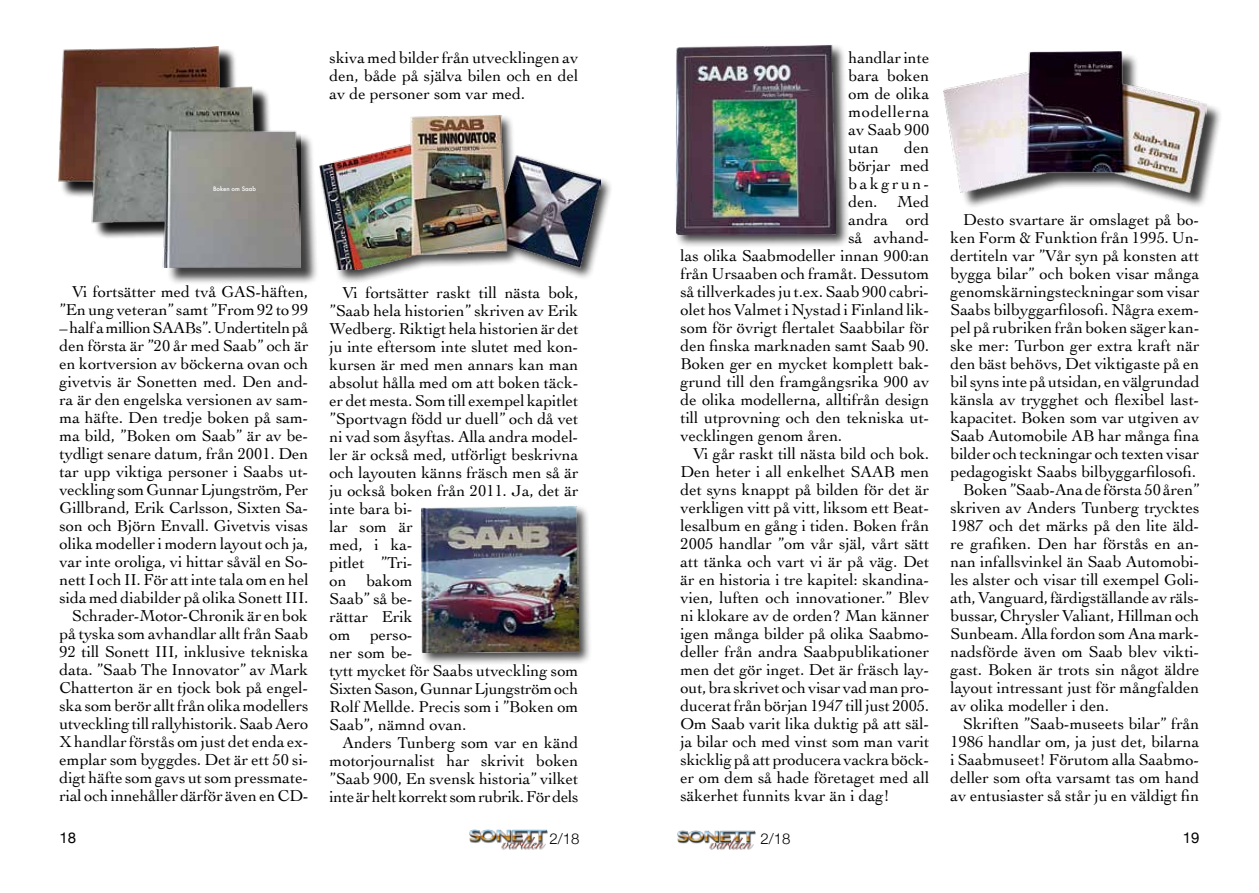
<style>
.page{position:relative;width:1259px;height:893px;background:#fff}
.page>*{position:absolute;margin:0;border:0;box-sizing:border-box;transform-origin:0 0}
.t1{font:16.5px/18px "Cochin";color:#000;text-align:justify}
.t2{font:16.5px "Cochin";letter-spacing:.15em;color:#000}
.t3{font:300 15px "Helvetica Neue";color:#000}
.t4{font:15px "Helvetica Neue";color:#000}
.t5{font:500 6px "Futura";color:#fff}
</style>
<div class="page">
<img style="left:469px;top:830px;width:78px;height:20px">
<img style="left:677px;top:830px;width:78px;height:20px">
<div style="left:61px;top:49px;width:258px;height:236px;background:#000;opacity:.75"></div>
<img style="left:58px;top:46px;width:242px;height:221px">
<div style="left:318px;top:114px;width:296px;height:170px;background:#000;opacity:.75"></div>
<img style="left:320px;top:116px;width:280px;height:154px">
<div style="left:419px;top:504px;width:173px;height:163px;background:#000;opacity:.75"></div>
<img style="left:421px;top:506px;width:157px;height:146px">
<div style="left:674px;top:43px;width:175px;height:205px;background:#000;opacity:.75"></div>
<img style="left:676px;top:46px;width:160px;height:188px">
<div style="left:945px;top:52px;width:278px;height:157px;background:#000;opacity:.75"></div>
<img style="left:944px;top:51px;width:262px;height:142px">
<p class="t5" style="left:213px;top:184px;width:45px">Boken om Saab</p>
<p class="t1" style="left:330px;top:48px;width:250px">skiva med bilder från utvecklingen av den, både på själva bilen och en del av de personer som var med.</p>
<p class="t1" style="left:60px;top:282px;width:250px;text-align:right">Vi fortsätter med två GAS-häften, ”En ung veteran” samt ”From 92 to 99</p>
<p class="t1" style="left:60px;top:318px;width:250px;text-align:right">– half a million SAABs”. Undertiteln på den första är ”20 år med Saab” och är en kortversion av böckerna ovan och givetvis är Sonetten med. Den and&shy;ra är den engelska versionen av sam&shy;ma häfte. Den tredje boken på sam&shy;ma bild, ”Boken om Saab” är av be&shy;tydligt senare datum, från 2001. Den tar upp viktiga personer i Saabs ut&shy;veckling som Gunnar Ljungström, Per Gillbrand, Erik Carlsson, Sixten Sa&shy;son och Björn Envall. Givetvis visas olika modeller i modern layout och ja, var inte oroliga, vi hittar såväl en So&shy;nett I och II. För att inte tala om en hel sida med diabilder på olika Sonett III.<br>Schrader-Motor-Chronik är en bok på tyska som avhandlar allt från Saab 92 till Sonett III, inklusive tekniska data. ”Saab The Innovator” av Mark Chatterton är en tjock bok på engel&shy;ska som berör allt från olika modellers utveckling till rallyhistorik. Saab Aero X handlar förstås om just det enda ex&shy;emplar som byggdes. Det är ett 50 si&shy;digt häfte som gavs ut som pressmate&shy;rial och innehåller därför även en CD-</p>
<p class="t1" style="left:330px;top:283px;width:250px;text-align:left;text-indent:13px">Vi fortsätter raskt till nästa bok, ”Saab hela historien” skriven av Erik<br>Wedberg. Riktigt hela historien är det ju inte eftersom inte slutet med kon&shy;kursen är med men annars kan man absolut hålla med om att boken täck&shy;er det mesta. Som till exempel kapitlet ”Sportvagn född ur duell” och då vet ni vad som åsyftas. Alla andra model&shy;ler är också med, utförligt beskrivna och layouten känns fräsch men så är ju också boken från 2011. Ja, det är inte bara bi-<br>lar som är<br>med, i ka-<br>pitlet ”Tri-<br>on bakom<br>Saab” så be-<br>rättar Erik<br>om perso-<br>ner som be-<br>tytt mycket för Saabs utveckling som<br>Sixten Sason, Gunnar Ljungström och<br>Rolf Mellde. Precis som i ”Boken om<br>Saab”, nämnd ovan.</p>
<p class="t1" style="left:330px;top:733px;width:250px;text-indent:13px">Anders Tunberg som var en känd motorjournalist har skrivit boken ”Saab 900, En svensk historia” vilket inte är helt korrekt som rubrik. För dels</p>
<p class="t1" style="left:848px;top:48px;width:82px">handlar inte bara boken om de olika modellerna av Saab 900 utan</p>
<p class="t1" style="left:904px;top:138px;width:27px">den</p>
<p class="t1" style="left:848px;top:156px;width:82px">börjar med</p>
<p class="t2" style="left:848px;top:173px;width:82px">bakgrun-</p>
<p class="t1" style="left:848px;top:192px;width:82px">den. Med</p>
<p class="t1" style="left:848px;top:210px;width:82px">andra ord</p>
<p class="t1" style="left:848px;top:228px;width:82px">så avhand-</p>
<p class="t1" style="left:680px;top:246px;width:250px">las olika Saabmodeller innan 900:an</p>
<p class="t1" style="left:680px;top:264px;width:250px">från Ursaaben och framåt. Dessutom</p>
<p class="t1" style="left:680px;top:282px;width:250px">så tillverkades ju t.ex. Saab 900 cabri-</p>
<p class="t1" style="left:680px;top:300px;width:250px">olet hos Valmet i Nystad i Finland lik-</p>
<p class="t1" style="left:680px;top:318px;width:250px">som för övrigt flertalet Saabbilar för</p>
<p class="t1" style="left:680px;top:336px;width:250px">den finska marknaden samt Saab 90.</p>
<p class="t1" style="left:680px;top:354px;width:250px">Boken ger en mycket komplett bak-</p>
<p class="t1" style="left:680px;top:372px;width:250px">grund till den framgångsrika 900 av</p>
<p class="t1" style="left:680px;top:390px;width:250px">de olika modellerna, alltifrån design</p>
<p class="t1" style="left:680px;top:408px;width:250px">till utprovning och den tekniska ut-</p>
<p class="t1" style="left:680px;top:426px;width:163px">vecklingen genom åren.</p>
<p class="t1" style="left:693px;top:444px;width:238px">Vi går raskt till nästa bild och bok.</p>
<p class="t1" style="left:680px;top:462px;width:250px">Den heter i all enkelhet SAAB men</p>
<p class="t1" style="left:680px;top:480px;width:250px">det syns knappt på bilden för det är</p>
<p class="t1" style="left:680px;top:498px;width:250px">verkligen vitt på vitt, liksom ett Beat-</p>
<p class="t1" style="left:680px;top:516px;width:250px">lesalbum en gång i tiden. Boken från</p>
<p class="t1" style="left:680px;top:534px;width:250px">2005 handlar ”om vår själ, vårt sätt</p>
<p class="t1" style="left:680px;top:552px;width:250px">att tänka och vart vi är på väg. Det</p>
<p class="t1" style="left:680px;top:570px;width:250px">är en historia i tre kapitel: skandina-</p>
<p class="t1" style="left:680px;top:588px;width:250px">vien, luften och innovationer.” Blev</p>
<p class="t1" style="left:680px;top:606px;width:250px">ni klokare av de orden? Man känner</p>
<p class="t1" style="left:680px;top:624px;width:250px">igen många bilder på olika Saabmo-</p>
<p class="t1" style="left:680px;top:642px;width:250px">deller från andra Saabpublikationer</p>
<p class="t1" style="left:680px;top:660px;width:250px">men det gör inget. Det är fräsch lay-</p>
<p class="t1" style="left:680px;top:678px;width:250px">out, bra skrivet och visar vad man pro-</p>
<p class="t1" style="left:680px;top:696px;width:250px">ducerat från början 1947 till just 2005.</p>
<p class="t1" style="left:680px;top:714px;width:250px">Om Saab varit lika duktig på att säl-</p>
<p class="t1" style="left:680px;top:732px;width:250px">ja bilar och med vinst som man varit</p>
<p class="t1" style="left:680px;top:750px;width:250px">skicklig på att producera vackra böck-</p>
<p class="t1" style="left:680px;top:768px;width:250px">er om dem så hade företaget med all</p>
<p class="t1" style="left:680px;top:786px;width:211px">säkerhet funnits kvar än i dag!</p>
<p class="t1" style="left:963px;top:210px;width:237px">Desto svartare är omslaget på bo-</p>
<p class="t1" style="left:950px;top:228px;width:250px">ken Form &amp; Funktion från 1995. Un-</p>
<p class="t1" style="left:950px;top:246px;width:250px">dertiteln var ”Vår syn på konsten att</p>
<p class="t1" style="left:950px;top:264px;width:250px">bygga bilar” och boken visar många</p>
<p class="t1" style="left:950px;top:282px;width:250px">genomskärningsteckningar som visar</p>
<p class="t1" style="left:950px;top:300px;width:250px">Saabs bilbyggarfilosofi. Några exem-</p>
<p class="t1" style="left:950px;top:318px;width:250px">pel på rubriken från boken säger kan-</p>
<p class="t1" style="left:950px;top:336px;width:250px">ske mer: Turbon ger extra kraft när</p>
<p class="t1" style="left:950px;top:354px;width:250px">den bäst behövs, Det viktigaste på en</p>
<p class="t1" style="left:950px;top:372px;width:250px">bil syns inte på utsidan, en välgrundad</p>
<p class="t1" style="left:950px;top:390px;width:250px">känsla av trygghet och flexibel last-</p>
<p class="t1" style="left:950px;top:408px;width:250px">kapacitet. Boken som var utgiven av</p>
<p class="t1" style="left:950px;top:426px;width:250px">Saab Automobile AB har många fina</p>
<p class="t1" style="left:950px;top:444px;width:250px">bilder och teckningar och texten visar</p>
<p class="t1" style="left:950px;top:462px;width:247px">pedagogiskt Saabs bilbyggarfilosofi.</p>
<p class="t1" style="left:963px;top:480px;width:238px">Boken ”Saab-Ana de första 50 åren”</p>
<p class="t1" style="left:950px;top:498px;width:250px">skriven av Anders Tunberg trycktes</p>
<p class="t1" style="left:950px;top:516px;width:250px">1987 och det märks på den lite äld-</p>
<p class="t1" style="left:950px;top:534px;width:250px">re grafiken. Den har förstås en an-</p>
<p class="t1" style="left:950px;top:552px;width:250px">nan infallsvinkel än Saab Automobi-</p>
<p class="t1" style="left:950px;top:570px;width:250px">les alster och visar till exempel Goli-</p>
<p class="t1" style="left:950px;top:588px;width:250px">ath, Vanguard, färdigställande av räls-</p>
<p class="t1" style="left:950px;top:606px;width:250px">bussar, Chrysler Valiant, Hillman och</p>
<p class="t1" style="left:950px;top:624px;width:250px">Sunbeam. Alla fordon som Ana mark-</p>
<p class="t1" style="left:950px;top:642px;width:250px">nadsförde även om Saab blev vikti-</p>
<p class="t1" style="left:950px;top:660px;width:250px">gast. Boken är trots sin något äldre</p>
<p class="t1" style="left:950px;top:678px;width:250px">layout intressant just för mångfalden</p>
<p class="t1" style="left:950px;top:696px;width:160px">av olika modeller i den.</p>
<p class="t1" style="left:963px;top:714px;width:237px">Skriften ”Saab-museets bilar” från</p>
<p class="t1" style="left:950px;top:732px;width:250px">1986 handlar om, ja just det, bilarna</p>
<p class="t1" style="left:950px;top:750px;width:250px">i Saabmuseet! Förutom alla Saabmo-</p>
<p class="t1" style="left:950px;top:768px;width:250px">deller som ofta varsamt tas om hand</p>
<p class="t1" style="left:950px;top:786px;width:250px">av entusiaster så står ju en väldigt fin</p>
<p class="t4" style="left:60px;top:827px;width:18px">18</p>
<p class="t3" style="left:549px;top:827px;width:32px">2/18</p>
<p class="t3" style="left:760px;top:827px;width:32px">2/18</p>
<p class="t4" style="left:1182px;top:827px;width:18px">19</p>
</div>
